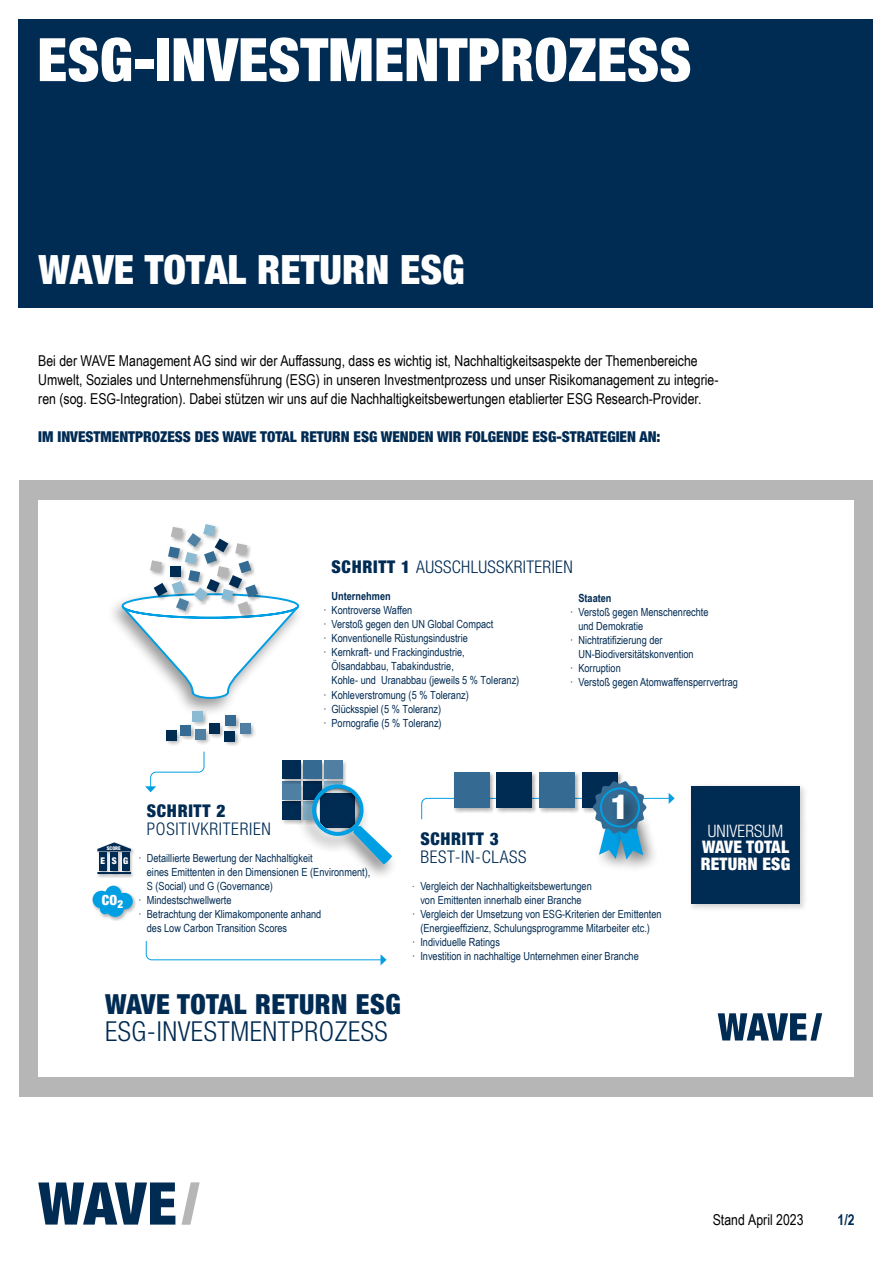
<style>
.page{position:relative;width:893px;height:1263px;background:#fff}
.page>*{position:absolute;margin:0;border:0;box-sizing:border-box;transform-origin:0 0}
.HEADLINE_44_5_WEISS{font:900 condensed 60px "Helvetica Neue LT Pro";color:#fff}
.HEADLINE_27_SCHWARZ{font:900 condensed 40.5px "Helvetica Neue LT Pro";color:#fff}
.Headline_10_pt{font:900 condensed 34.5px "Helvetica Neue";color:#fff}
.Headline_10_pt-2{font:300 condensed 27.6px "Helvetica Neue LT Pro";letter-spacing:.02em;color:#002b53}
.Headline_10_pt-3{font:900 condensed 27.6px "Helvetica Neue";letter-spacing:.02em;color:#002b53}
.Headline_10_pt-4{font:300 condensed 17.4px/18.5px "Helvetica Neue LT Pro";letter-spacing:.04em;color:#002b53}
.Headline_10_pt-5{font:300 condensed 17.4px "Helvetica Neue LT Pro";letter-spacing:.02em;color:#002b53}
.Headline_10_pt-6{font:900 condensed 17.25px/16.5px "Helvetica Neue";letter-spacing:.01em;color:#fff;text-align:center}
.Head_10_gemischt{font:15px/19px "Arial Narrow";color:#000}
.Head_10_gemischt-2{font:900 condensed 15px "Helvetica Neue LT Pro";color:#002b53}
.Head_10_gemischt-3{font:700 15px "Arial Narrow";color:#002b53}
.Headline_10_pt-7{font:900 condensed 13.95px "Helvetica Neue";color:#fff}
.Fließtext{font:11.25px/14.1px "Arial Narrow";color:#002b53}
.Fließtext-2{font:700 11.25px "Arial Narrow";color:#002b53}
.Headline_10_pt-8{font:900 condensed 9.3px "Helvetica Neue";color:#fff}
.Headline_10_pt-9{font:900 condensed 5.1px "Helvetica Neue";letter-spacing:.02em;color:#fff}
.s1{font-family:"Helvetica Neue";font-weight:900}
.s2{color:#002a53}
.s3{font-size:9.75px}
.s4{font-family:"Helvetica Neue LT Pro";font-weight:300}
</style>
<div class="page">
<div style="left:18px;top:19px;width:855px;height:288px;background:#002b53"></div>
<div style="left:19px;top:480px;width:853px;height:617px;background:#b7b6b6"></div>
<svg style="left:38px;top:1182px;width:137px;height:42px"></svg>
<svg style="left:182px;top:1182px;width:18px;height:43px"></svg>
<div style="left:39px;top:500px;width:815px;height:577px;background:#fff"></div>
<svg style="left:718px;top:1013px;width:104px;height:27px"></svg>
<div style="left:687px;top:782px;width:121px;height:130px;background:#000;opacity:.2"></div>
<div style="left:691px;top:786px;width:109px;height:118px;background:#002b53"></div>
<div style="left:105px;top:588px;width:200px;height:129px;background:#000;opacity:.4"></div>
<svg style="left:38px;top:510px;width:267px;height:190px"></svg>
<div style="left:282px;top:800px;width:24px;height:24px;background:#000;opacity:.3"></div>
<div style="left:283px;top:801px;width:18px;height:18px;background:#002b53"></div>
<div style="left:282px;top:780px;width:24px;height:24px;background:#000;opacity:.3"></div>
<div style="left:283px;top:781px;width:18px;height:18px;background:#4f80a4"></div>
<div style="left:282px;top:760px;width:24px;height:24px;background:#000;opacity:.3"></div>
<div style="left:283px;top:761px;width:18px;height:18px;background:#002b53"></div>
<div style="left:303px;top:760px;width:23px;height:24px;background:#000;opacity:.3"></div>
<div style="left:303px;top:761px;width:19px;height:18px;background:#356b93"></div>
<div style="left:323px;top:760px;width:24px;height:24px;background:#000;opacity:.3"></div>
<div style="left:324px;top:761px;width:18px;height:18px;background:#4f80a4"></div>
<div style="left:296px;top:779px;width:102px;height:103px;background:#000;opacity:.5"></div>
<svg style="left:309px;top:782px;width:83px;height:83px"></svg>
<div style="left:303px;top:777px;width:70px;height:55px;background:#000;opacity:.75"></div>
<svg style="left:145px;top:941px;width:242px;height:24px"></svg>
<svg style="left:145px;top:751px;width:60px;height:41px"></svg>
<div style="left:166px;top:729px;width:16px;height:16px;background:#000;opacity:.3"></div>
<div style="left:167px;top:730px;width:10px;height:10px;background:#002b53"></div>
<div style="left:180px;top:724px;width:16px;height:16px;background:#000;opacity:.3"></div>
<div style="left:181px;top:725px;width:10px;height:10px;background:#356b93"></div>
<div style="left:195px;top:728px;width:16px;height:16px;background:#000;opacity:.3"></div>
<div style="left:195px;top:729px;width:11px;height:10px;background:#4f80a4"></div>
<div style="left:192px;top:710px;width:16px;height:17px;background:#000;opacity:.3"></div>
<div style="left:193px;top:712px;width:10px;height:10px;background:#8bbad3"></div>
<div style="left:209px;top:722px;width:16px;height:16px;background:#000;opacity:.3"></div>
<div style="left:210px;top:723px;width:10px;height:10px;background:#002b53"></div>
<div style="left:224px;top:730px;width:16px;height:16px;background:#000;opacity:.3"></div>
<div style="left:225px;top:731px;width:10px;height:10px;background:#002b53"></div>
<div style="left:239px;top:722px;width:16px;height:16px;background:#000;opacity:.3"></div>
<div style="left:240px;top:723px;width:10px;height:10px;background:#4f80a4"></div>
<div style="left:225px;top:714px;width:16px;height:16px;background:#000;opacity:.3"></div>
<div style="left:226px;top:715px;width:10px;height:10px;background:#356b93"></div>
<div style="left:202px;top:523px;width:18px;height:18px;background:#fff"></div>
<svg style="left:123px;top:524px;width:175px;height:174px"></svg>
<div style="left:581px;top:771px;width:42px;height:42px;background:#000;opacity:.3"></div>
<div style="left:582px;top:772px;width:36px;height:36px;background:#002b53"></div>
<div style="left:538px;top:771px;width:42px;height:42px;background:#000;opacity:.3"></div>
<div style="left:539px;top:772px;width:36px;height:36px;background:#356b93"></div>
<div style="left:496px;top:771px;width:41px;height:42px;background:#000;opacity:.3"></div>
<div style="left:497px;top:772px;width:35px;height:36px;background:#002b53"></div>
<div style="left:453px;top:771px;width:42px;height:42px;background:#000;opacity:.3"></div>
<div style="left:454px;top:772px;width:36px;height:36px;background:#356b93"></div>
<div style="left:594px;top:807px;width:49px;height:68px;background:#000;opacity:.5"></div>
<div style="left:611px;top:808px;width:49px;height:67px;background:#000;opacity:.5"></div>
<svg style="left:421px;top:781px;width:254px;height:78px"></svg>
<div style="left:607px;top:789px;width:34px;height:47px;background:#000;opacity:.5"></div>
<div style="left:600px;top:787px;width:40px;height:40px;border:2px solid #009fe3;border-radius:50%"></div>
<div style="left:91px;top:883px;width:46px;height:38px;background:#000;opacity:.3"></div>
<svg style="left:93px;top:886px;width:40px;height:31px"></svg>
<div style="left:95px;top:840px;width:40px;height:38px;background:#000;opacity:.3"></div>
<div style="left:99px;top:852px;width:7px;height:19px;background:#002b53"></div>
<div style="left:111px;top:852px;width:7px;height:19px;background:#002b53"></div>
<div style="left:122px;top:852px;width:7px;height:19px;background:#002b53"></div>
<hr style="left:97px;top:872px;width:34px;height:2px;background:#002b53">
<svg style="left:97px;top:842px;width:34px;height:9px"></svg>
<p class="HEADLINE_44_5_WEISS" style="left:37px;top:24px;width:656px">ESG-INVESTMENTPROZESS</p>
<p class="HEADLINE_27_SCHWARZ" style="left:39px;top:246px;width:428px">WAVE TOTAL RETURN ESG</p>
<p class="Head_10_gemischt" style="left:38px;top:351px;width:682px">Bei der WAVE Management AG sind wir der Auffassung, dass es wichtig ist, Nachhaltigkeitsaspekte der Themenbereiche<br>Umwelt, Soziales und Unternehmensführung (ESG) in unseren Investmentprozess und unser Risikomanagement zu integrie&shy;ren (sog. ESG-Integration). Dabei stützen wir uns auf die Nachhaltigkeitsbewertungen etablierter ESG Research-Provider.</p>
<p class="Head_10_gemischt-2" style="left:38px;top:428px;width:624px">IM INVESTMENTPROZESS DES WAVE TOTAL RETURN ESG WENDEN WIR FOLGENDE ESG-STRATEGIEN AN:</p>
<p class="Headline_10_pt-5" style="left:332px;top:557px;width:243px"><span class="s1">SCHRITT 1</span> AUSSCHLUSSKRITERIEN</p>
<p class="Fließtext-2" style="left:332px;top:587px;width:61px">Unternehmen</p>
<p class="Fließtext" style="left:323px;top:602px;width:90px">· Kontroverse Waffen</p>
<p class="Fließtext" style="left:323px;top:617px;width:172px">· Verstoß gegen den UN Global Compact</p>
<p class="Fließtext" style="left:323px;top:631px;width:146px">· Konventionelle Rüstungsindustrie</p>
<p class="Fließtext" style="left:323px;top:645px;width:143px">· Kernkraft- und Frackingindustrie,</p>
<p class="Fließtext" style="left:332px;top:659px;width:124px">Ölsandabbau, Tabakindustrie,</p>
<p class="Fließtext" style="left:332px;top:673px;width:189px">Kohle- und Uranabbau (jeweils 5 % Toleranz)</p>
<p class="Fließtext" style="left:323px;top:687px;width:147px">· Kohleverstromung (<span class="s2">5</span> % Toleranz)</p>
<p class="Fließtext" style="left:323px;top:701px;width:119px">· Glücksspiel (5 % Toleranz)</p>
<p class="Fließtext" style="left:323px;top:715px;width:120px">· Pornografie (5 % Toleranz)</p>
<p class="Fließtext-2" style="left:578px;top:589px;width:35px">Staaten</p>
<p class="Fließtext" style="left:578px;top:604px;width:132px;text-indent:-8px">· Verstoß gegen Menschenrechte und Demokratie</p>
<p class="Fließtext" style="left:578px;top:632px;width:117px;text-indent:-8px">· Nichtratifizierung der<br>UN-Biodiversitätskonvention</p>
<p class="Fließtext" style="left:570px;top:661px;width:52px">· Korruption</p>
<p class="Fließtext" style="left:570px;top:675px;width:169px">· Verstoß gegen Atomwaffensperrvertrag</p>
<p class="Headline_10_pt-9" style="left:107px;top:844px;width:16px">SCORE</p>
<p class="Headline_10_pt-8" style="left:100px;top:853px;width:6px">E</p>
<p class="Headline_10_pt-8" style="left:112px;top:853px;width:6px">S</p>
<p class="Headline_10_pt-8" style="left:123px;top:853px;width:7px">G</p>
<p class="Headline_10_pt-7" style="left:102px;top:889px;width:23px">CO<sub>2</sub></p>
<p class="Headline_10_pt-4" style="left:147px;top:801px;width:126px"><span class="s1">SCHRITT 2<br></span>POSITIVKRITERIEN</p>
<p class="Fließtext" style="left:147px;top:850px;width:225px;text-indent:-8px">· Detaillierte Bewertung der Nachhaltigkeit<br>eines Emittenten in den Dimensionen E (Environment),<br>S (Social) und G (Governance)</p>
<p class="Fließtext" style="left:139px;top:893px;width:94px">· Mindestschwellwerte</p>
<p class="Fließtext" style="left:139px;top:907px;width:184px">· Betrachtung der Klimakomponente anhand</p>
<p class="Fließtext" style="left:147px;top:921px;width:142px">des Low Carbon Transition Scores</p>
<p class="Headline_10_pt" style="left:611px;top:778px;width:19px">1</p>
<p class="Headline_10_pt-4" style="left:420px;top:829px;width:108px"><span class="s1">SCHRITT 3<br></span>BEST-IN-CLASS</p>
<p class="Fließtext" style="left:412px;top:878px;width:181px;text-align:center"><span class="s3">·</span> Vergleich der Nachhaltigkeitsbewertungen von Emittenten innerhalb einer Branche</p>
<p class="Fließtext" style="left:412px;top:906px;width:251px;text-align:center">· Vergleich der Umsetzung von ESG-Kriterien der Emittenten (Energieeffizienz, Schulungsprogramme Mitarbeiter etc.)</p>
<p class="Fließtext" style="left:412px;top:935px;width:89px">· Individuelle Ratings</p>
<p class="Fließtext" style="left:412px;top:949px;width:228px">· Investition in nachhaltige Unternehmen einer Branche</p>
<p class="Headline_10_pt-6" style="left:701px;top:821px;width:91px"><span class="s4">UNIVERSUM<br></span>WAVE TOTAL<br>RETURN ESG</p>
<p class="Headline_10_pt-3" style="left:105px;top:982px;width:297px">WAVE TOTAL RETURN ESG</p>
<p class="Headline_10_pt-2" style="left:105px;top:1016px;width:284px">ESG-INVESTMENTPROZESS</p>
<p class="Head_10_gemischt" style="left:713px;top:1209px;width:92px">Stand April 2023</p>
<p class="Head_10_gemischt-3" style="left:838px;top:1208px;width:19px">1/2</p>
</div>
